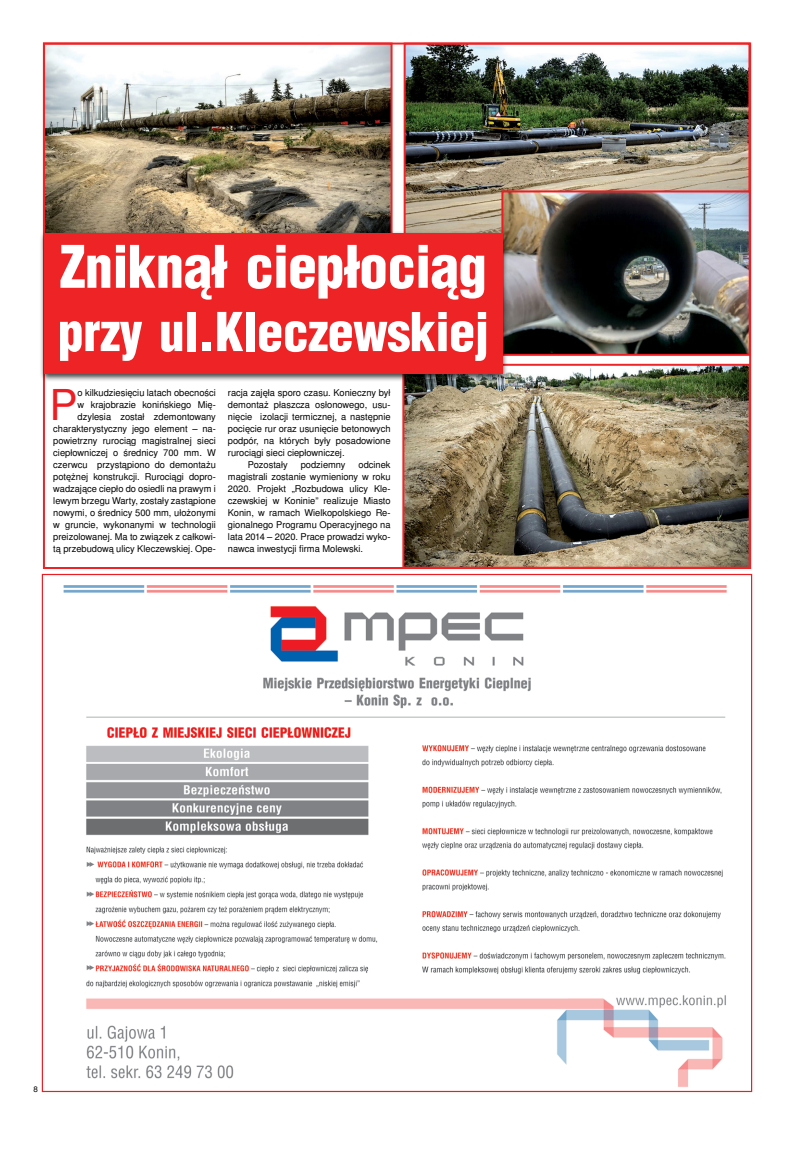
<style>
.page{position:relative;width:794px;height:1163px;background:#fff}
.page>*{position:absolute;margin:0;border:0;box-sizing:border-box;transform-origin:0 0}
.t1{font:900 57.1px "Switzerland Cond";letter-spacing:-.01em;color:#fff}
.t2{font:900 52px "Switzerland Cond";letter-spacing:-.01em;color:#fff}
.t3{font:42.2px "Nimbus San L";color:#ed1d24}
.t4{font:9.3px/12px "Nimbus San L";color:#000;text-align:right}
.t5{font:8px "Nimbus San L";color:#000}
</style>
<div class="page">
<img style="left:46px;top:46px;width:343px;height:184px">
<img style="left:407px;top:46px;width:340px;height:184px">
<img style="left:405px;top:367px;width:342px;height:198px">
<div style="left:402px;top:364px;width:348px;height:204px;border:2px solid #ee2528"></div>
<img style="left:63px;top:585px;width:664px;height:502px">
<img style="left:504px;top:193px;width:243px;height:160px">
<div style="left:501px;top:190px;width:249px;height:166px;border:2px solid #ed1d24"></div>
<div style="left:39px;top:230px;width:469px;height:151px;background:#000;opacity:.75"></div>
<div style="left:44px;top:233px;width:458px;height:140px;background:#ed2326"></div>
<h1 class="t1" style="left:60px;top:230px;width:428px">Zniknął ciepłociąg</h1>
<h2 class="t2" style="left:58px;top:298px;width:432px">przy ul.Kleczewskiej</h2>
<p class="t4" style="left:53px;top:386px;width:164px">o kilkudziesięciu latach obecności<br>w krajobrazie konińskiego Mię&shy;dzylesia został zdemontowany charakterystyczny jego element – na&shy;powietrzny rurociąg magistralnej sieci ciepłowniczej o średnicy 700 mm. W czerwcu przystąpiono do demontażu potężnej konstrukcji. Rurociągi dopro&shy;wadzające ciepło do osiedli na prawym i lewym brzegu Warty, zostały zastąpione nowymi, o średnicy 500 mm, ułożonymi w gruncie, wykonanymi w technologii preizolowanej. Ma to związek z całkowi&shy;tą przebudową ulicy Kleczewskiej. Ope-</p>
<p class="t4" style="left:228px;top:386px;width:164px">racja zajęła sporo czasu. Konieczny był</p>
<h3 class="t3" style="left:49px;top:379px;width:30px">P</h3>
<p class="t4" style="left:228px;top:398px;width:164px">demontaż płaszcza osłonowego, usu-</p>
<p class="t4" style="left:228px;top:410px;width:164px">nięcie izolacji termicznej, a następnie</p>
<p class="t4" style="left:228px;top:422px;width:164px">pocięcie rur oraz usunięcie betonowych</p>
<p class="t4" style="left:228px;top:434px;width:164px">podpór, na których były posadowione</p>
<p class="t4" style="left:228px;top:446px;width:118px">rurociągi sieci ciepłowniczej.</p>
<p class="t4" style="left:248px;top:458px;width:41px">Pozostały</p>
<p class="t4" style="left:301px;top:458px;width:46px">podziemny</p>
<p class="t4" style="left:228px;top:458px;width:164px;text-align:justify;text-indent:131px">odcinek magistrali zostanie wymieniony w roku 2020. Projekt „Rozbudowa ulicy Kle&shy;czewskiej w Koninie” realizuje Miasto Konin, w ramach Wielkopolskiego Re&shy;gionalnego Programu Operacyjnego na lata 2014 – 2020. Prace prowadzi wyko&shy;nawca inwestycji firma Molewski.</p>
<p class="t5" style="left:34px;top:1083px;width:6px">8</p>
</div>
